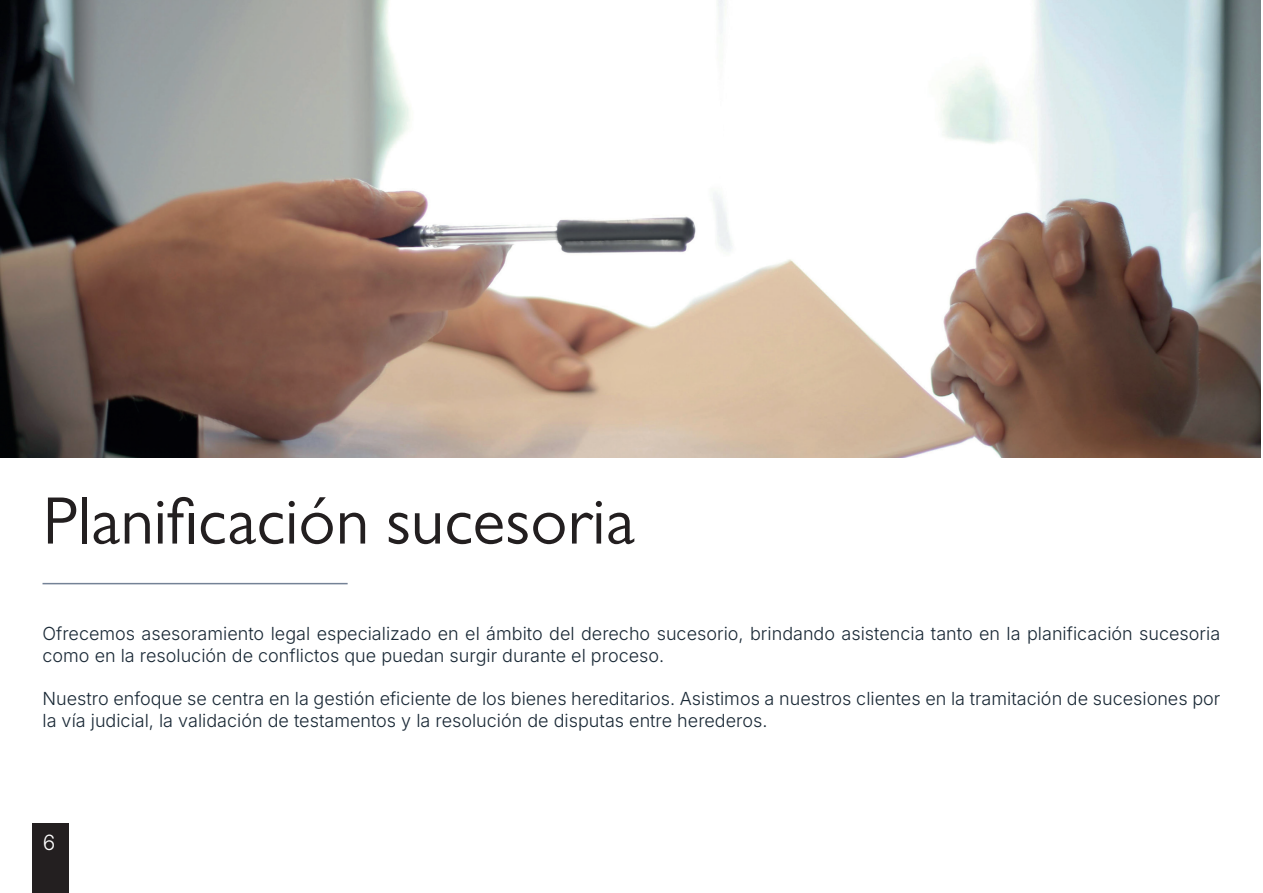
<style>
.page{position:relative;width:1263px;height:893px;background:#fff}
.page>*{position:absolute;margin:0;border:0;box-sizing:border-box;transform-origin:0 0}
.t1{font:67.5px "Gill Sans MT Pro";color:#231f20}
.t2{font:21px "Inter";color:#fff}
.t3{font:18px/21.6px "Inter";color:#1a2936}
</style>
<div class="page">
<hr style="left:43px;top:583px;width:305px;height:1px;background:#748296">
<img style="left:0;top:0;width:1261px;height:457px">
<div style="left:32px;top:823px;width:37px;height:70px;background:#231f20"></div>
<h1 class="t1" style="left:43px;top:481px;width:594px">Planificación sucesoria</h1>
<p class="t3" style="left:43px;top:622px;width:1179px">Ofrecemos asesoramiento legal especializado en el ámbito del derecho sucesorio, brindando asistencia tanto en la planificación sucesoria como en la resolución de conflictos que puedan surgir durante el proceso.</p>
<p class="t3" style="left:43px;top:687px;width:1179px">Nuestro enfoque se centra en la gestión eficiente de los bienes hereditarios. Asistimos a nuestros clientes en la tramitación de sucesiones por la vía judicial, la validación de testamentos y la resolución de disputas entre herederos.</p>
<p class="t2" style="left:43px;top:827px;width:14px">6</p>
</div>
